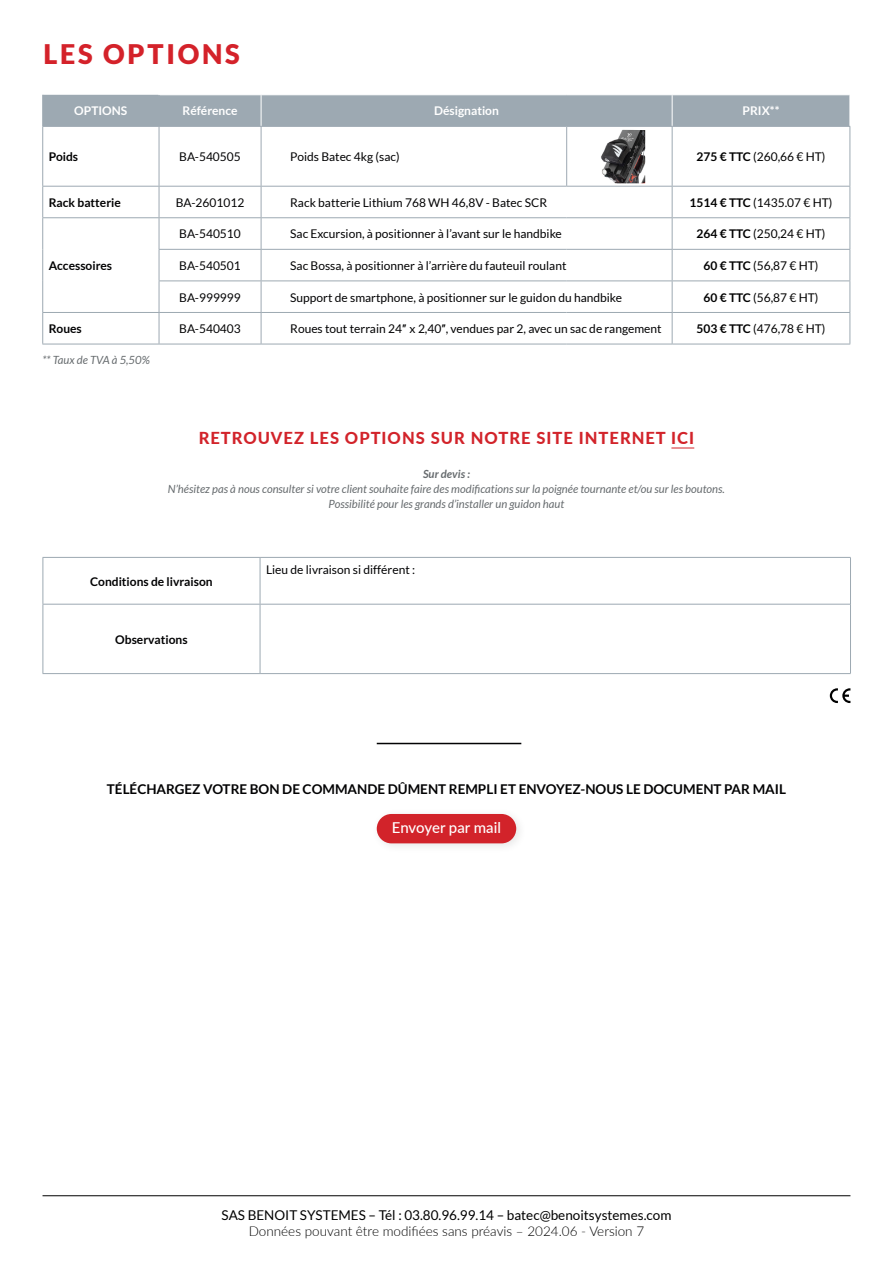
<style>
.page{position:relative;width:893px;height:1263px;background:#fff}
.page>*{position:absolute;margin:0;border:0;box-sizing:border-box;transform-origin:0 0}
.t1{font:900 27px "Lato";letter-spacing:.1em;color:#d4222a}
.t2{font:800 16.5px "Lato";letter-spacing:.06em;color:#d2232a}
.t3{font:500 15px "Lato";color:#fff}
.t4{font:700 13.5px "Lato";color:#020203}
.t5{font:13.5px "Lato";color:#000}
.t6{font:300 13.5px "Lato";color:#000}
.t7{font:12px "Lato";color:#020203}
.t8{font:12px "Lato";color:#000}
.t9{font:700 12px "Lato";color:#020203}
.t10{font:700 12px "Lato";color:#fff}
.t11{font:italic 11.25px/15px "Lato";color:#666b6e;text-align:center}
.t12{font:italic 700 11.25px "Lato";color:#666b6e}
.s1{font-weight:700}
.s2{font-family:"Arial"}
</style>
<div class="page">
<hr style="left:43px;top:1195px;width:807px;height:1px;background:#000">
<hr style="left:850px;top:558px;width:1px;height:46px;background:#9da9b2">
<hr style="left:850px;top:604px;width:1px;height:69px;background:#9da9b2">
<hr style="left:260px;top:604px;width:1px;height:69px;background:#9da9b2">
<hr style="left:260px;top:558px;width:1px;height:46px;background:#9da9b2">
<hr style="left:43px;top:557px;width:217px;height:1px;background:#9da9b2">
<hr style="left:43px;top:558px;width:1px;height:46px;background:#9da9b2">
<hr style="left:260px;top:557px;width:591px;height:1px;background:#9da9b2">
<hr style="left:43px;top:604px;width:217px;height:1px;background:#9da9b2">
<hr style="left:43px;top:604px;width:1px;height:69px;background:#9da9b2">
<hr style="left:260px;top:604px;width:590px;height:1px;background:#9da9b2">
<hr style="left:43px;top:673px;width:217px;height:1px;background:#9da9b2">
<hr style="left:260px;top:673px;width:591px;height:1px;background:#9da9b2">
<svg style="left:830px;top:688px;width:20px;height:15px"></svg>
<div style="left:43px;top:95px;width:806px;height:31px;background:#9da9b2"></div>
<hr style="left:261px;top:95px;width:1px;height:31px;background:#fff">
<hr style="left:672px;top:95px;width:1px;height:31px;background:#fff">
<hr style="left:42px;top:127px;width:1px;height:59px;background:#9da9b2">
<hr style="left:159px;top:126px;width:102px;height:1px;background:#9da9b2">
<hr style="left:159px;top:127px;width:1px;height:59px;background:#9da9b2">
<hr style="left:261px;top:126px;width:306px;height:1px;background:#9da9b2">
<hr style="left:261px;top:127px;width:1px;height:59px;background:#9da9b2">
<hr style="left:567px;top:126px;width:105px;height:1px;background:#9da9b2">
<hr style="left:566px;top:127px;width:1px;height:59px;background:#9da9b2">
<hr style="left:672px;top:126px;width:178px;height:1px;background:#9da9b2">
<hr style="left:672px;top:127px;width:1px;height:59px;background:#9da9b2">
<hr style="left:849px;top:127px;width:1px;height:59px;background:#9da9b2">
<hr style="left:42px;top:187px;width:1px;height:30px;background:#9da9b2">
<hr style="left:159px;top:186px;width:102px;height:1px;background:#9da9b2">
<hr style="left:159px;top:187px;width:1px;height:30px;background:#9da9b2">
<hr style="left:261px;top:186px;width:306px;height:1px;background:#9da9b2">
<hr style="left:261px;top:187px;width:1px;height:30px;background:#9da9b2">
<hr style="left:567px;top:186px;width:105px;height:1px;background:#9da9b2">
<hr style="left:672px;top:186px;width:178px;height:1px;background:#9da9b2">
<hr style="left:672px;top:187px;width:1px;height:30px;background:#9da9b2">
<hr style="left:849px;top:187px;width:1px;height:30px;background:#9da9b2">
<hr style="left:42px;top:217px;width:117px;height:1px;background:#9da9b2">
<hr style="left:42px;top:218px;width:1px;height:31px;background:#9da9b2">
<hr style="left:42px;top:249px;width:1px;height:32px;background:#9da9b2">
<hr style="left:42px;top:281px;width:1px;height:31px;background:#9da9b2">
<hr style="left:42px;top:313px;width:1px;height:31px;background:#9da9b2">
<hr style="left:159px;top:217px;width:102px;height:1px;background:#9da9b2">
<hr style="left:159px;top:218px;width:1px;height:31px;background:#9da9b2">
<hr style="left:261px;top:217px;width:306px;height:1px;background:#9da9b2">
<hr style="left:261px;top:218px;width:1px;height:31px;background:#9da9b2">
<hr style="left:567px;top:217px;width:105px;height:1px;background:#9da9b2">
<hr style="left:672px;top:217px;width:178px;height:1px;background:#9da9b2">
<hr style="left:672px;top:218px;width:1px;height:31px;background:#9da9b2">
<hr style="left:849px;top:218px;width:1px;height:31px;background:#9da9b2">
<hr style="left:159px;top:249px;width:102px;height:1px;background:#9da9b2">
<hr style="left:159px;top:250px;width:1px;height:30px;background:#9da9b2">
<hr style="left:261px;top:249px;width:306px;height:1px;background:#9da9b2">
<hr style="left:261px;top:250px;width:1px;height:30px;background:#9da9b2">
<hr style="left:567px;top:249px;width:105px;height:1px;background:#9da9b2">
<hr style="left:672px;top:249px;width:178px;height:1px;background:#9da9b2">
<hr style="left:672px;top:250px;width:1px;height:30px;background:#9da9b2">
<hr style="left:849px;top:250px;width:1px;height:30px;background:#9da9b2">
<hr style="left:159px;top:281px;width:1px;height:31px;background:#9da9b2">
<hr style="left:261px;top:281px;width:1px;height:31px;background:#9da9b2">
<hr style="left:672px;top:281px;width:1px;height:31px;background:#9da9b2">
<hr style="left:849px;top:281px;width:1px;height:31px;background:#9da9b2">
<hr style="left:159px;top:313px;width:1px;height:31px;background:#9da9b2">
<hr style="left:261px;top:313px;width:1px;height:31px;background:#9da9b2">
<hr style="left:672px;top:313px;width:1px;height:31px;background:#9da9b2">
<hr style="left:849px;top:313px;width:1px;height:31px;background:#9da9b2">
<hr style="left:159px;top:280px;width:102px;height:1px;background:#9da9b2">
<hr style="left:261px;top:280px;width:306px;height:1px;background:#9da9b2">
<hr style="left:567px;top:280px;width:105px;height:1px;background:#9da9b2">
<hr style="left:672px;top:280px;width:178px;height:1px;background:#9da9b2">
<hr style="left:42px;top:312px;width:117px;height:1px;background:#9da9b2">
<hr style="left:159px;top:312px;width:102px;height:1px;background:#9da9b2">
<hr style="left:261px;top:312px;width:306px;height:1px;background:#9da9b2">
<hr style="left:567px;top:312px;width:105px;height:1px;background:#9da9b2">
<hr style="left:672px;top:312px;width:178px;height:1px;background:#9da9b2">
<hr style="left:42px;top:344px;width:117px;height:1px;background:#9da9b2">
<hr style="left:159px;top:344px;width:102px;height:1px;background:#9da9b2">
<hr style="left:261px;top:344px;width:306px;height:1px;background:#9da9b2">
<hr style="left:567px;top:344px;width:105px;height:1px;background:#9da9b2">
<hr style="left:672px;top:344px;width:178px;height:1px;background:#9da9b2">
<hr style="left:42px;top:95px;width:1px;height:31px;background:#9da9b2">
<hr style="left:42px;top:126px;width:117px;height:1px;background:#9da9b2">
<hr style="left:42px;top:186px;width:117px;height:1px;background:#9da9b2">
<hr style="left:158px;top:95px;width:2px;height:31px;background:#9da9b2">
<div style="left:370px;top:807px;width:156px;height:47px;background:#000;opacity:.1"></div>
<div style="left:377px;top:814px;width:139px;height:29px;background:#d2232a;border-radius:15px"></div>
<svg style="left:671px;top:448px;width:23px;height:1px"></svg>
<hr style="left:377px;top:743px;width:144px;height:1px;background:#020203">
<img style="left:601px;top:130px;width:44px;height:53px">
<h1 class="t1" style="left:43px;top:39px;width:198px">LES OPTIONS</h1>
<p class="t10" style="left:74px;top:104px;width:55px">OPTIONS</p>
<p class="t10" style="left:182px;top:104px;width:57px">Référence</p>
<p class="t10" style="left:434px;top:104px;width:66px">Désignation</p>
<p class="t10" style="left:743px;top:104px;width:38px">PRIX**</p>
<p class="t9" style="left:49px;top:150px;width:31px">Poids</p>
<p class="t7" style="left:179px;top:150px;width:63px">BA-540505</p>
<p class="t7" style="left:290px;top:150px;width:111px">Poids Batec 4kg (sac)</p>
<p class="t8" style="left:697px;top:150px;width:130px"><span class="s1">275 € TTC</span> (260,66 € HT)</p>
<p class="t9" style="left:49px;top:196px;width:74px">Rack batterie</p>
<p class="t7" style="left:176px;top:196px;width:70px">BA-2601012</p>
<p class="t7" style="left:290px;top:196px;width:258px">Rack batterie Lithium 768 WH 46,8V - Batec SCR</p>
<p class="t8" style="left:690px;top:196px;width:144px"><span class="s1">1514 € TTC</span> (1435.07 € HT)</p>
<p class="t9" style="left:49px;top:259px;width:65px">Accessoires</p>
<p class="t7" style="left:179px;top:227px;width:63px">BA-540510</p>
<p class="t7" style="left:290px;top:227px;width:273px">Sac Excursion, à positionner à l’avant sur le handbike</p>
<p class="t8" style="left:697px;top:227px;width:130px"><span class="s1">264 € TTC</span> (250,24 € HT)</p>
<p class="t7" style="left:179px;top:259px;width:63px">BA-540501</p>
<p class="t7" style="left:290px;top:259px;width:278px">Sac Bossa, à positionner à l’arrière du fauteuil roulant</p>
<p class="t8" style="left:703px;top:259px;width:117px"><span class="s1">60 € TTC</span> (56,87 € HT)</p>
<p class="t7" style="left:179px;top:290px;width:63px">BA-999999</p>
<p class="t7" style="left:290px;top:290px;width:333px">Support de smartphone, à positionner sur le guidon du handbike</p>
<p class="t8" style="left:703px;top:290px;width:117px"><span class="s1">60 € TTC</span> (56,87 € HT)</p>
<p class="t9" style="left:49px;top:322px;width:35px">Roues</p>
<p class="t7" style="left:179px;top:322px;width:63px">BA-540403</p>
<p class="t7" style="left:290px;top:322px;width:373px">Roues tout terrain 24<span class="s2">″</span> x 2,40<span class="s2">″</span>, vendues par 2, avec un sac de rangement</p>
<p class="t8" style="left:697px;top:322px;width:130px"><span class="s1">503 € TTC</span> (476,78 € HT)</p>
<p class="t11" style="left:43px;top:353px;width:109px">** Taux de TVA à 5,50%</p>
<h2 class="t2" style="left:199px;top:426px;width:497px">RETROUVEZ LES OPTIONS SUR NOTRE SITE INTERNET ICI</h2>
<p class="t12" style="left:423px;top:467px;width:48px">Sur devis :</p>
<p class="t11" style="left:168px;top:482px;width:559px">N’hésitez pas à nous consulter si votre client souhaite faire des modifications sur la poignée tournante et/ou sur les boutons.<br>Possibilité pour les grands d’installer un guidon haut</p>
<p class="t9" style="left:90px;top:574px;width:124px">Conditions de livraison</p>
<p class="t9" style="left:115px;top:632px;width:74px">Observations</p>
<p class="t7" style="left:266px;top:563px;width:151px">Lieu de livraison si différent :</p>
<p class="t4" style="left:107px;top:781px;width:681px">TÉLÉCHARGEZ VOTRE BON DE COMMANDE DÛMENT REMPLI ET ENVOYEZ-NOUS LE DOCUMENT PAR MAIL</p>
<p class="t3" style="left:392px;top:817px;width:111px">Envoyer par mail</p>
<p class="t5" style="left:222px;top:1207px;width:451px">SAS BENOIT SYSTEMES – Tél : 03.80.96.99.14 – batec@benoitsystemes.com</p>
<p class="t6" style="left:249px;top:1221px;width:397px">Données pouvant être modifiées sans préavis – 2024.06 - Version 7</p>
</div>
